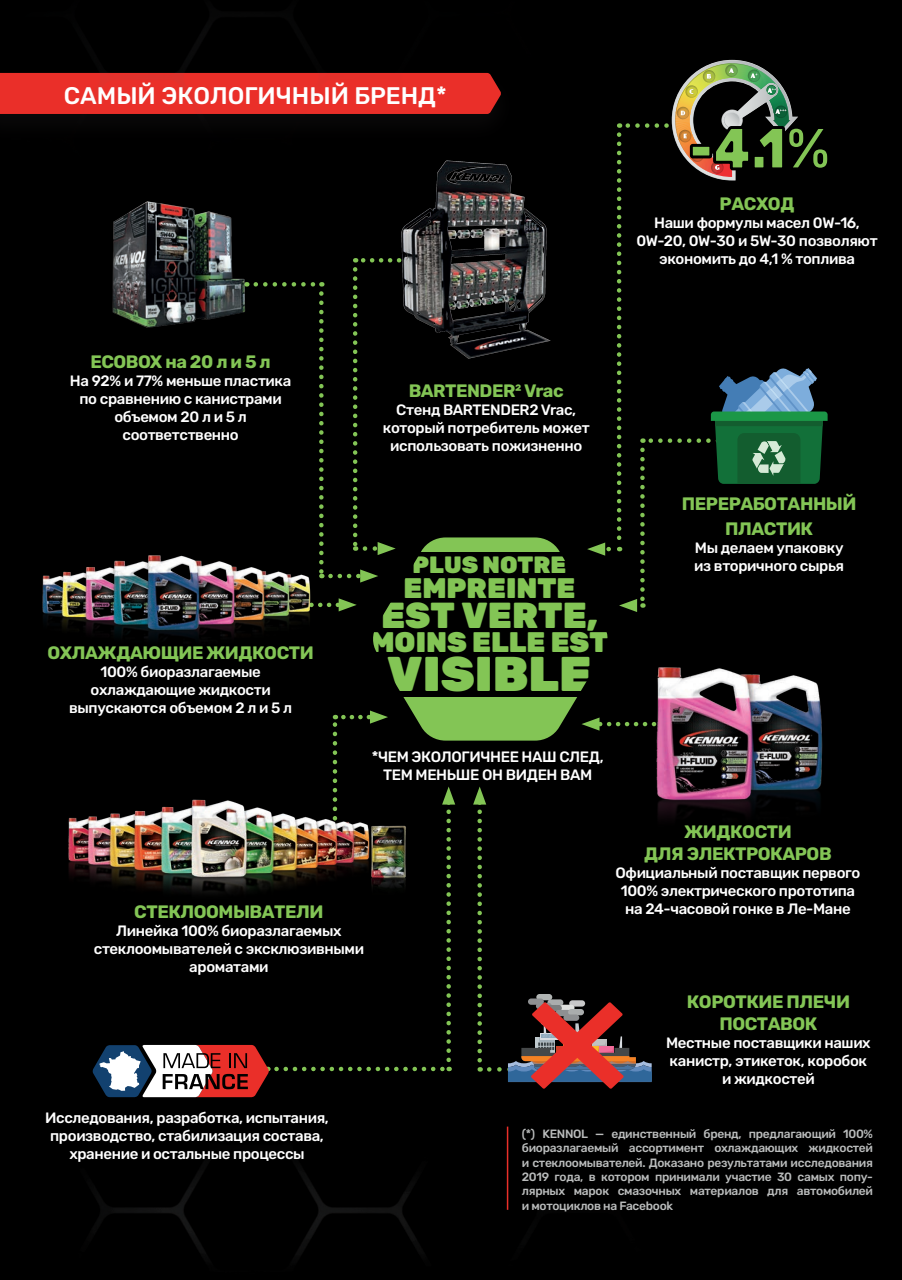
<style>
.page{position:relative;width:902px;height:1280px;background:#fff}
.page>*{position:absolute;margin:0;border:0;box-sizing:border-box;transform-origin:0 0}
.t1{font:900 59.1px "Rubik";color:#83c555;scale:.87 1}
.t2{font:900 48.75px "Rubik";color:#83c555}
.t3{font:900 36.15px "Rubik";color:#83c555}
.t4{font:900 28.35px "Rubik";color:#83c555}
.t5{font:500 24px "Rubik";color:#fff}
.t6{font:900 23.55px "Rubik";color:#83c555}
.t7{font:700 18px/21.6px "Rubik";letter-spacing:-.025em;color:#83c555;text-align:center}
.t8{font:500 15px/18px "Rubik";letter-spacing:-.025em;color:#fff;text-align:center}
.t9{font:500 12px/14.4px "Rubik";letter-spacing:-.025em;color:#babcbc;text-align:justify}
</style>
<div class="page">
<img style="left:0;top:0;width:901px;height:1280px">
<img style="left:641px;top:643px;width:194px;height:189px">
<img style="left:63px;top:778px;width:312px;height:131px">
<img style="left:367px;top:821px;width:44px;height:77px">
<img style="left:37px;top:544px;width:277px;height:108px">
<svg style="left:616px;top:60px;width:215px;height:552px"></svg>
<h3 class="t5" style="left:64px;top:78px;width:384px">САМЫЙ ЭКОЛОГИЧНЫЙ БРЕНД*</h3>
<h1 class="t1" style="left:689px;top:113px;width:164px">-4.1%</h1>
<p class="t7" style="left:719px;top:193px;width:76px">РАСХОД</p>
<p class="t8" style="left:636px;top:214px;width:243px">Наши формулы масел 0W-16,<br>0W-20, 0W-30 и 5W-30 позволяют экономить до 4,1 % топлива</p>
<p class="t7" style="left:90px;top:351px;width:182px">ECOBOX на 20 л и 5 л</p>
<p class="t8" style="left:70px;top:372px;width:223px">На 92% и 77% меньше пластика по сравнению с канистрами объемом 20 л и 5 л соответственно</p>
<p class="t7" style="left:47px;top:642px;width:268px">ОХЛАЖДАЮЩИЕ ЖИДКОСТИ</p>
<p class="t8" style="left:69px;top:664px;width:225px">100% биоразлагаемые охлаждающие жидкости выпускаются объемом 2 л и 5 л</p>
<p class="t7" style="left:409px;top:380px;width:156px">BARTENDER² Vrac</p>
<p class="t8" style="left:383px;top:402px;width:208px">Стенд BARTENDER2 Vrac, который потребитель может использовать пожизненно</p>
<h3 class="t6" style="left:412px;top:551px;width:155px">PLUS NOTRE</h3>
<h3 class="t4" style="left:403px;top:572px;width:173px">EMPREINTE</h3>
<h3 class="t3" style="left:381px;top:594px;width:218px">EST VERTE,</h3>
<h3 class="t4" style="left:370px;top:625px;width:239px">MOINS ELLE EST</h3>
<h2 class="t2" style="left:387px;top:645px;width:206px">VISIBLE</h2>
<p class="t8" style="left:371px;top:749px;width:233px">*ЧЕМ ЭКОЛОГИЧНЕЕ НАШ СЛЕД,<br>ТЕМ МЕНЬШЕ ОН ВИДЕН ВАМ</p>
<p class="t7" style="left:682px;top:491px;width:176px;line-height:25.2px">ПЕРЕРАБОТАННЫЙ<br>ПЛАСТИК</p>
<p class="t8" style="left:694px;top:539px;width:151px;text-align:left">Мы делаем упаковку из вторичного сырья</p>
<p class="t7" style="left:134px;top:901px;width:191px">СТЕКЛООМЫВАТЕЛИ</p>
<p class="t8" style="left:94px;top:923px;width:272px">Линейка 100% биоразлагаемых стеклоомывателей с эксклюзивными ароматами</p>
<p class="t7" style="left:644px;top:821px;width:189px">ЖИДКОСТИ<br>ДЛЯ ЭЛЕКТРОКАРОВ</p>
<p class="t8" style="left:615px;top:864px;width:246px">Официальный поставщик первого<br>100% электрического прототипа на 24-часовой гонке в Ле-Мане</p>
<p class="t7" style="left:686px;top:991px;width:165px">КОРОТКИЕ ПЛЕЧИ<br>ПОСТАВОК</p>
<p class="t8" style="left:666px;top:1034px;width:206px">Местные поставщики наших канистр, этикеток, коробок и жидкостей</p>
<p class="t8" style="left:45px;top:1109px;width:285px">Исследования, разработка, испытания, производство, стабилизация состава, хранение и остальные процессы</p>
<p class="t9" style="left:522px;top:1127px;width:353px">(*) KENNOL — единственный бренд, предлагающий 100% биоразлагаемый ассортимент охлаждающих жидкостей и стеклоомывателей. Доказано результатами исследования 2019 года, в котором принимали участие 30 самых попу&shy;лярных марок смазочных материалов для автомобилей и мотоциклов на Facebook</p>
</div>
